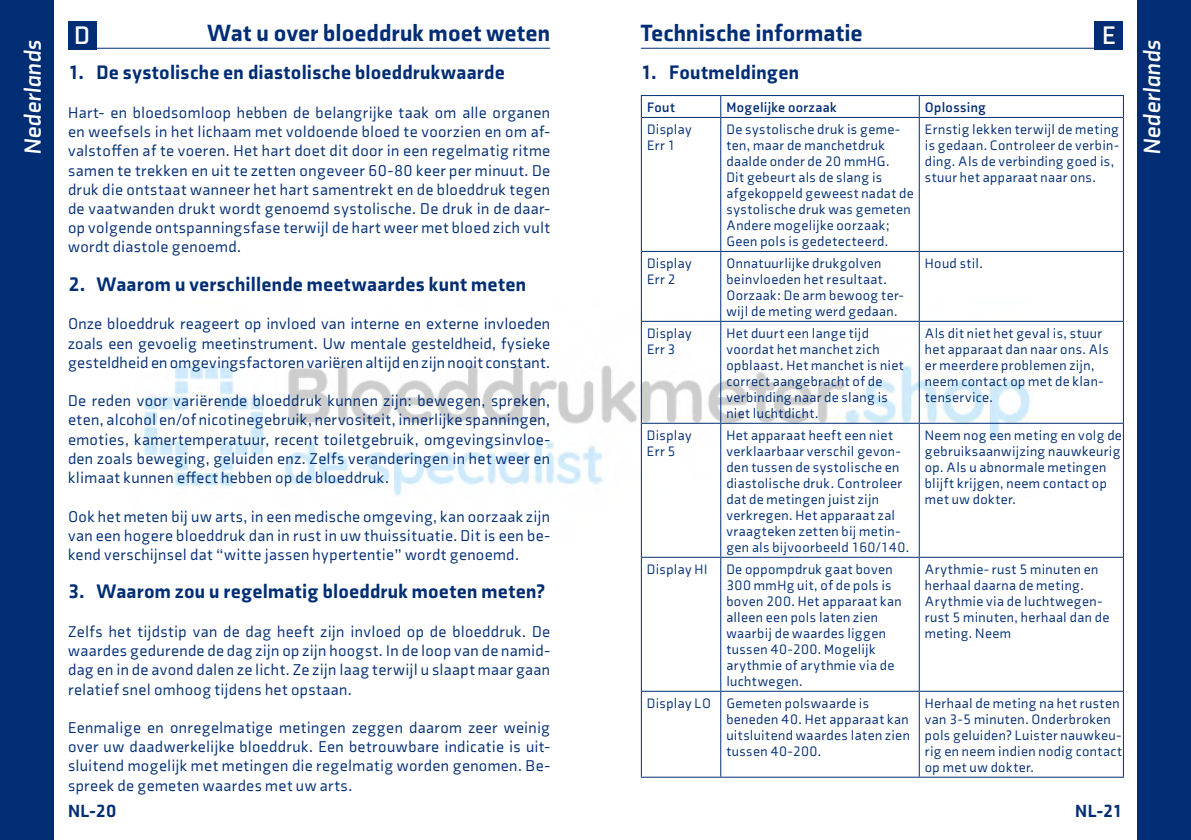
<style>
.page{position:relative;width:1191px;height:840px;background:#fff}
.page>*{position:absolute;margin:0;border:0;box-sizing:border-box;transform-origin:0 0}
.t1{font:700 26px "Axia";color:#fff}
.t2{font:900 24px "Axia";letter-spacing:.01em;color:#002d74}
.t3{font:italic 700 24px "Axia";letter-spacing:.01em;color:#fff}
.t4{font:900 20px "Axia";letter-spacing:.02em;color:#002d74}
.t5{font:900 18px "Axia";letter-spacing:.02em;color:#002d74}
.t6{font:16px/19.2px "Axia";letter-spacing:.025em;color:#002d74;text-align:justify}
.t7{font:14px/16px "Axia";letter-spacing:.03em;color:#002d74}
.t8{font:700 14px "Axia";letter-spacing:.025em;color:#002d74}
</style>
<div class="page">
<img style="left:144px;top:300px;width:927px;height:239px">
<div style="left:1137px;top:0;width:54px;height:839px;background:#002d74"></div>
<div style="left:0;top:0;width:54px;height:839px;background:#002d74"></div>
<hr style="left:641px;top:48px;width:482px;height:1px;background:#002d74">
<hr style="left:68px;top:48px;width:482px;height:1px;background:#002d74">
<div style="left:1094px;top:21px;width:29px;height:28px;background:#002d74"></div>
<div style="left:68px;top:21px;width:28px;height:28px;background:#002d74"></div>
<hr style="left:641px;top:117px;width:1px;height:134px;background:#002d74">
<hr style="left:1123px;top:117px;width:1px;height:134px;background:#002d74">
<hr style="left:641px;top:251px;width:1px;height:70px;background:#002d74">
<hr style="left:1123px;top:251px;width:1px;height:70px;background:#002d74">
<hr style="left:641px;top:321px;width:1px;height:102px;background:#002d74">
<hr style="left:1123px;top:321px;width:1px;height:102px;background:#002d74">
<hr style="left:641px;top:423px;width:1px;height:134px;background:#002d74">
<hr style="left:1123px;top:423px;width:1px;height:134px;background:#002d74">
<hr style="left:641px;top:557px;width:1px;height:133px;background:#002d74">
<hr style="left:1123px;top:557px;width:1px;height:133px;background:#002d74">
<hr style="left:720px;top:118px;width:1px;height:133px;background:#002d74">
<hr style="left:918px;top:118px;width:1px;height:133px;background:#002d74">
<hr style="left:642px;top:251px;width:78px;height:1px;background:#002d74">
<hr style="left:720px;top:251px;width:199px;height:1px;background:#002d74">
<hr style="left:720px;top:252px;width:1px;height:68px;background:#002d74">
<hr style="left:919px;top:251px;width:204px;height:1px;background:#002d74">
<hr style="left:918px;top:252px;width:1px;height:68px;background:#002d74">
<hr style="left:642px;top:320px;width:78px;height:1px;background:#002d74">
<hr style="left:720px;top:320px;width:199px;height:1px;background:#002d74">
<hr style="left:720px;top:321px;width:1px;height:101px;background:#002d74">
<hr style="left:919px;top:320px;width:204px;height:1px;background:#002d74">
<hr style="left:918px;top:321px;width:1px;height:101px;background:#002d74">
<hr style="left:642px;top:422px;width:78px;height:1px;background:#002d74">
<hr style="left:720px;top:422px;width:199px;height:1px;background:#002d74">
<hr style="left:720px;top:423px;width:1px;height:133px;background:#002d74">
<hr style="left:919px;top:422px;width:204px;height:1px;background:#002d74">
<hr style="left:918px;top:423px;width:1px;height:133px;background:#002d74">
<hr style="left:642px;top:556px;width:78px;height:1px;background:#002d74">
<hr style="left:720px;top:556px;width:199px;height:1px;background:#002d74">
<hr style="left:720px;top:557px;width:1px;height:133px;background:#002d74">
<hr style="left:919px;top:556px;width:204px;height:1px;background:#002d74">
<hr style="left:918px;top:557px;width:1px;height:133px;background:#002d74">
<hr style="left:641px;top:95px;width:79px;height:1px;background:#002d74">
<svg style="left:641px;top:96px;width:1px;height:21px"></svg>
<hr style="left:720px;top:95px;width:199px;height:1px;background:#002d74">
<hr style="left:919px;top:95px;width:205px;height:1px;background:#002d74">
<svg style="left:1123px;top:96px;width:1px;height:21px"></svg>
<svg style="left:720px;top:96px;width:1px;height:21px"></svg>
<svg style="left:918px;top:96px;width:1px;height:21px"></svg>
<hr style="left:642px;top:117px;width:78px;height:1px;background:#002d74">
<hr style="left:720px;top:117px;width:199px;height:1px;background:#002d74">
<hr style="left:919px;top:117px;width:204px;height:1px;background:#002d74">
<hr style="left:642px;top:690px;width:78px;height:1px;background:#002d74">
<hr style="left:720px;top:690px;width:199px;height:1px;background:#002d74">
<hr style="left:720px;top:691px;width:1px;height:85px;background:#002d74">
<hr style="left:919px;top:690px;width:204px;height:1px;background:#002d74">
<hr style="left:918px;top:691px;width:1px;height:85px;background:#002d74">
<hr style="left:641px;top:776px;width:79px;height:1px;background:#002d74">
<hr style="left:720px;top:776px;width:199px;height:1px;background:#002d74">
<hr style="left:919px;top:776px;width:205px;height:1px;background:#002d74">
<hr style="left:641px;top:690px;width:1px;height:86px;background:#002d74">
<hr style="left:1123px;top:690px;width:1px;height:86px;background:#002d74">
<h1 class="t1" style="left:74px;top:20px;width:17px">D</h1>
<h2 class="t2" style="left:207px;top:18px;width:344px">Wat u over bloeddruk moet weten</h2>
<h2 class="t2" style="left:641px;top:18px;width:223px">Technische informatie</h2>
<h1 class="t1" style="left:1102px;top:20px;width:15px">E</h1>
<h2 class="t3" style="left:18px;top:155px;width:117px;rotate:-90deg">Nederlands</h2>
<h2 class="t3" style="left:1137px;top:155px;width:117px;rotate:-90deg">Nederlands</h2>
<h3 class="t4" style="left:68px;top:60px;width:438px">1. De systolische en diastolische bloeddrukwaarde</h3>
<h3 class="t4" style="left:641px;top:60px;width:160px">1. Foutmeldingen</h3>
<p class="t8" style="left:647px;top:98px;width:29px">Fout</p>
<p class="t8" style="left:726px;top:98px;width:112px">Mogelijke oorzaak</p>
<p class="t8" style="left:925px;top:98px;width:63px">Oplossing</p>
<p class="t7" style="left:647px;top:121px;width:46px">Display<br>Err 1</p>
<p class="t7" style="left:726px;top:121px;width:189px">De systolische druk is geme&shy;ten, maar de manchetdruk daalde onder de 20 mmHG.<br>Dit gebeurt als de slang is afgekoppeld geweest nadat de systolische druk was gemeten<br>Andere mogelijke oorzaak;<br>Geen pols is gedetecteerd.</p>
<p class="t7" style="left:925px;top:121px;width:196px">Ernstig lekken terwijl de meting is gedaan. Controleer de verbin&shy;ding. Als de verbinding goed is, stuur het apparaat naar ons.</p>
<p class="t7" style="left:647px;top:255px;width:46px">Display<br>Err 2</p>
<p class="t7" style="left:726px;top:255px;width:179px">Onnatuurlijke drukgolven beinvloeden het resultaat.<br>Oorzaak: De arm bewoog ter&shy;wijl de meting werd gedaan.</p>
<p class="t7" style="left:925px;top:255px;width:60px">Houd stil.</p>
<p class="t7" style="left:647px;top:324px;width:46px">Display<br>Err 3</p>
<p class="t7" style="left:726px;top:324px;width:179px">Het duurt een lange tijd voordat het manchet zich opblaast. Het manchet is niet correct aangebracht of de verbinding naar de slang is niet luchtdicht.</p>
<p class="t7" style="left:925px;top:324px;width:185px">Als dit niet het geval is, stuur het apparaat dan naar ons. Als er meerdere problemen zijn, neem contact op met de klan&shy;tenservice.</p>
<p class="t7" style="left:647px;top:426px;width:46px">Display<br>Err 5</p>
<p class="t7" style="left:726px;top:426px;width:184px">Het apparaat heeft een niet verklaarbaar verschil gevon&shy;den tussen de systolische en diastolische druk. Controleer dat de metingen juist zijn verkregen. Het apparaat zal vraagteken zetten bij metin&shy;gen als bijvoorbeeld 160/140.</p>
<p class="t7" style="left:925px;top:426px;width:198px">Neem nog een meting en volg de gebruiksaanwijzing nauwkeurig op. Als u abnormale metingen blijft krijgen, neem contact op met uw dokter.</p>
<p class="t7" style="left:647px;top:560px;width:62px">Display HI</p>
<p class="t7" style="left:726px;top:560px;width:177px">De oppompdruk gaat boven<br>300 mmHg uit, of de pols is boven 200. Het apparaat kan alleen een pols laten zien waarbij de waardes liggen tussen 40-200. Mogelijk arythmie of arythmie via de luchtwegen.</p>
<p class="t7" style="left:925px;top:560px;width:186px">Arythmie- rust 5 minuten en herhaal daarna de meting.<br>Arythmie via de luchtwegen&shy;rust 5 minuten, herhaal dan de meting. Neem</p>
<p class="t7" style="left:726px;top:694px;width:185px;text-indent:-79px">Display LO Gemeten polswaarde is beneden 40. Het apparaat kan uitsluitend waardes laten zien tussen 40-200.</p>
<p class="t7" style="left:925px;top:694px;width:198px">Herhaal de meting na het rusten van 3-5 minuten. Onderbroken pols geluiden? Luister nauwkeu&shy;rig en neem indien nodig contact op met uw dokter.</p>
<p class="t6" style="left:68px;top:103px;width:483px">Hart- en bloedsomloop hebben de belangrijke taak om alle organen en weefsels in het lichaam met voldoende bloed te voorzien en om af&shy;valstoffen af te voeren. Het hart doet dit door in een regelmatig ritme samen te trekken en uit te zetten ongeveer 60-80 keer per minuut. De druk die ontstaat wanneer het hart samentrekt en de bloeddruk tegen de vaatwanden drukt wordt genoemd systolische. De druk in de daar&shy;op volgende ontspanningsfase terwijl de hart weer met bloed zich vult wordt diastole genoemd.</p>
<h3 class="t4" style="left:68px;top:271px;width:459px">2. Waarom u verschillende meetwaardes kunt meten</h3>
<p class="t6" style="left:68px;top:314px;width:483px">Onze bloeddruk reageert op invloed van interne en externe invloeden zoals een gevoelig meetinstrument. Uw mentale gesteldheid, fysieke gesteldheid en omgevingsfactoren variëren altijd en zijn nooit constant.</p>
<p class="t6" style="left:68px;top:391px;width:483px">De reden voor variërende bloeddruk kunnen zijn: bewegen, spreken, eten, alcohol en/of nicotinegebruik, nervositeit, innerlijke spanningen, emoties, kamertemperatuur, recent toiletgebruik, omgevingsinvloe&shy;den zoals beweging, geluiden enz. Zelfs veranderingen in het weer en klimaat kunnen effect hebben op de bloeddruk.</p>
<p class="t6" style="left:68px;top:506px;width:483px">Ook het meten bij uw arts, in een medische omgeving, kan oorzaak zijn van een hogere bloeddruk dan in rust in uw thuissituatie. Dit is een be&shy;kend verschijnsel dat “witte jassen hypertentie” wordt genoemd.</p>
<h3 class="t4" style="left:68px;top:579px;width:478px">3. Waarom zou u regelmatig bloeddruk moeten meten?</h3>
<p class="t6" style="left:68px;top:621px;width:483px">Zelfs het tijdstip van de dag heeft zijn invloed op de bloeddruk. De waardes gedurende de dag zijn op zijn hoogst. In de loop van de namid&shy;dag en in de avond dalen ze licht. Ze zijn laag terwijl u slaapt maar gaan relatief snel omhoog tijdens het opstaan.</p>
<p class="t6" style="left:68px;top:717px;width:483px">Eenmalige en onregelmatige metingen zeggen daarom zeer weinig over uw daadwerkelijke bloeddruk. Een betrouwbare indicatie is uit&shy;sluitend mogelijk met metingen die regelmatig worden genomen. Be&shy;spreek de gemeten waardes met uw arts.</p>
<p class="t5" style="left:68px;top:799px;width:50px">NL-20</p>
<p class="t5" style="left:1075px;top:799px;width:49px">NL-21</p>
</div>
